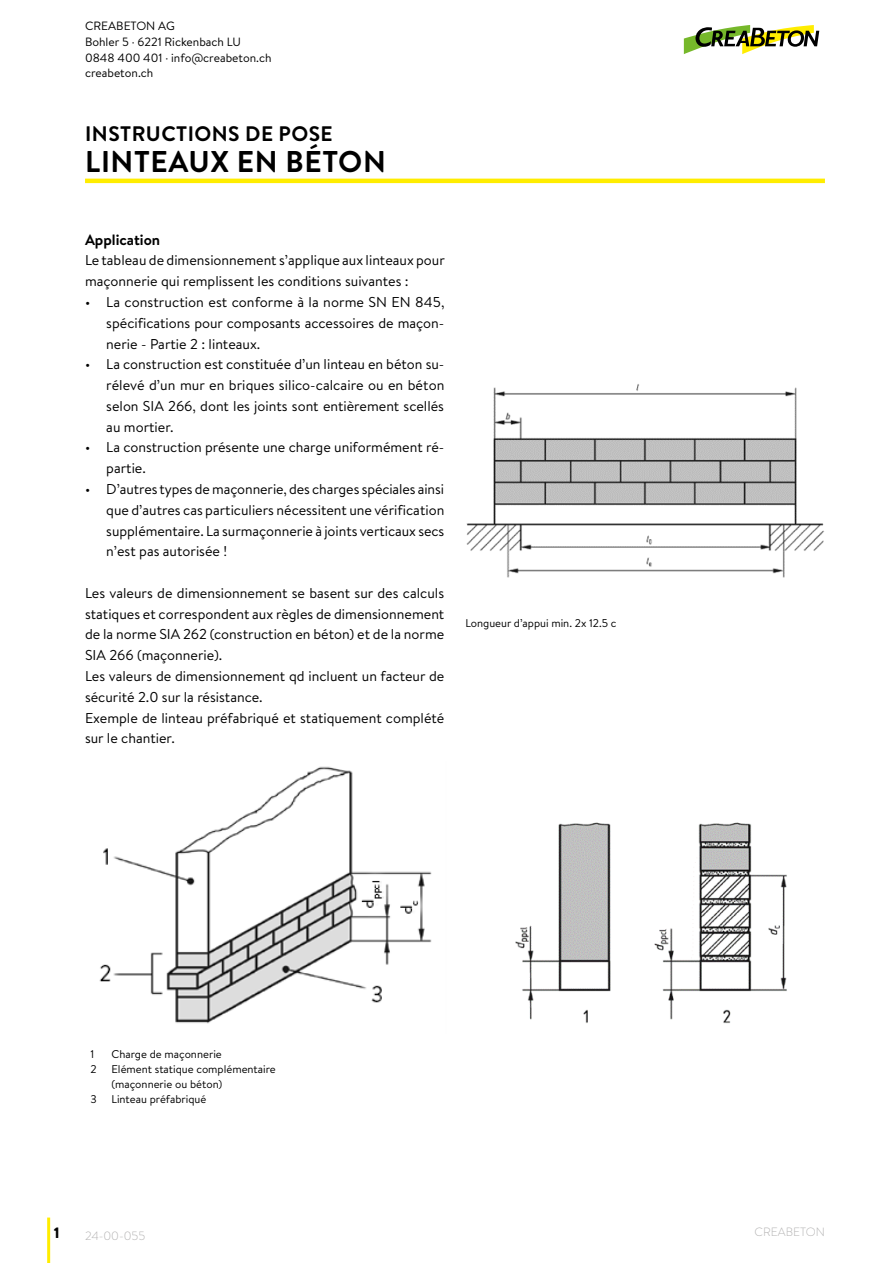
<style>
.page{position:relative;width:893px;height:1263px;background:#fff}
.page>*{position:absolute;margin:0;border:0;box-sizing:border-box;transform-origin:0 0}
.t1{font:700 30px "Brandon Text";letter-spacing:.02em;color:#000}
.t2{font:700 21px "Brandon Text";letter-spacing:.02em;color:#000}
.t3{font:700 15px "Brandon Text";color:#000}
.t4{font:900 15px "Brandon Text";color:#000}
.t5{font:14.25px/20.9px "Brandon Text";color:#000}
.t6{font:12px/15.8px "Brandon Text";color:#000}
.t7{font:300 12px "Brandon Text";color:#b3b2b2}
.t8{font:11.25px/15px "Brandon Text";color:#000}
</style>
<div class="page">
<hr style="left:47px;top:1217px;width:3px;height:46px;background:#ffed00">
<hr style="left:85px;top:179px;width:740px;height:4px;background:#ffed00">
<svg style="left:684px;top:25px;width:135px;height:29px"></svg>
<img style="left:99px;top:766px;width:333px;height:258px">
<img style="left:466px;top:384px;width:358px;height:194px">
<img style="left:515px;top:822px;width:272px;height:202px">
<p class="t6" style="left:85px;top:18px;width:188px">CREABETON AG<br>Bohler 5 · 6221 Rickenbach LU<br>0848 400 401 · info@creabeton.ch creabeton.ch</p>
<h2 class="t2" style="left:85px;top:119px;width:249px">INSTRUCTIONS DE POSE</h2>
<h1 class="t1" style="left:85px;top:141px;width:302px">LINTEAUX EN BÉTON</h1>
<p class="t3" style="left:85px;top:229px;width:77px">Application</p>
<p class="t5" style="left:85px;top:250px;width:361px">Le tableau de dimensionnement s’applique aux linteaux pour maçonnerie qui remplissent les conditions suivantes :</p>
<p class="t5" style="left:106px;top:291px;width:340px;text-align:justify;text-indent:-21px">• La construction est conforme à la norme SN EN 845, spécifications pour composants accessoires de maçon&shy;nerie - Partie 2 : linteaux.</p>
<p class="t5" style="left:106px;top:354px;width:340px;text-align:justify;text-indent:-21px">• La construction est constituée d’un linteau en béton su&shy;rélevé d’un mur en briques silico-calcaire ou en béton selon SIA 266, dont les joints sont entièrement scellés au mortier.</p>
<p class="t5" style="left:106px;top:437px;width:340px;text-indent:-21px">• La construction présente une charge uniformément ré&shy;partie.</p>
<p class="t5" style="left:106px;top:478px;width:340px;text-align:justify;text-indent:-21px">• D’autres types de maçonnerie, des charges spéciales ainsi que d’autres cas particuliers nécessitent une vérification supplémentaire. La surmaçonnerie à joints verticaux secs n’est pas autorisée !</p>
<p class="t5" style="left:85px;top:582px;width:361px">Les valeurs de dimensionnement se basent sur des calculs statiques et correspondent aux règles de dimensionnement de la norme SIA 262 (construction en béton) et de la norme SIA 266 (maçonnerie).<br>Les valeurs de dimensionnement qd incluent un facteur de sécurité 2.0 sur la résistance.<br>Exemple de linteau préfabriqué et statiquement complété sur le chantier.</p>
<p class="t8" style="left:465px;top:615px;width:153px">Longueur d’appui min. 2x 12.5 c</p>
<p class="t8" style="left:90px;top:1046px;width:5px">1</p>
<p class="t8" style="left:111px;top:1046px;width:112px">Charge de maçonnerie</p>
<p class="t8" style="left:90px;top:1061px;width:8px">2</p>
<p class="t8" style="left:111px;top:1061px;width:166px">Elément statique complémentaire (maçonnerie ou béton)</p>
<p class="t8" style="left:90px;top:1091px;width:8px">3</p>
<p class="t8" style="left:111px;top:1091px;width:96px">Linteau préfabriqué</p>
<p class="t4" style="left:54px;top:1222px;width:7px">1</p>
<p class="t7" style="left:85px;top:1227px;width:62px">24-00-055</p>
<p class="t7" style="left:755px;top:1224px;width:72px">CREABETON</p>
</div>
